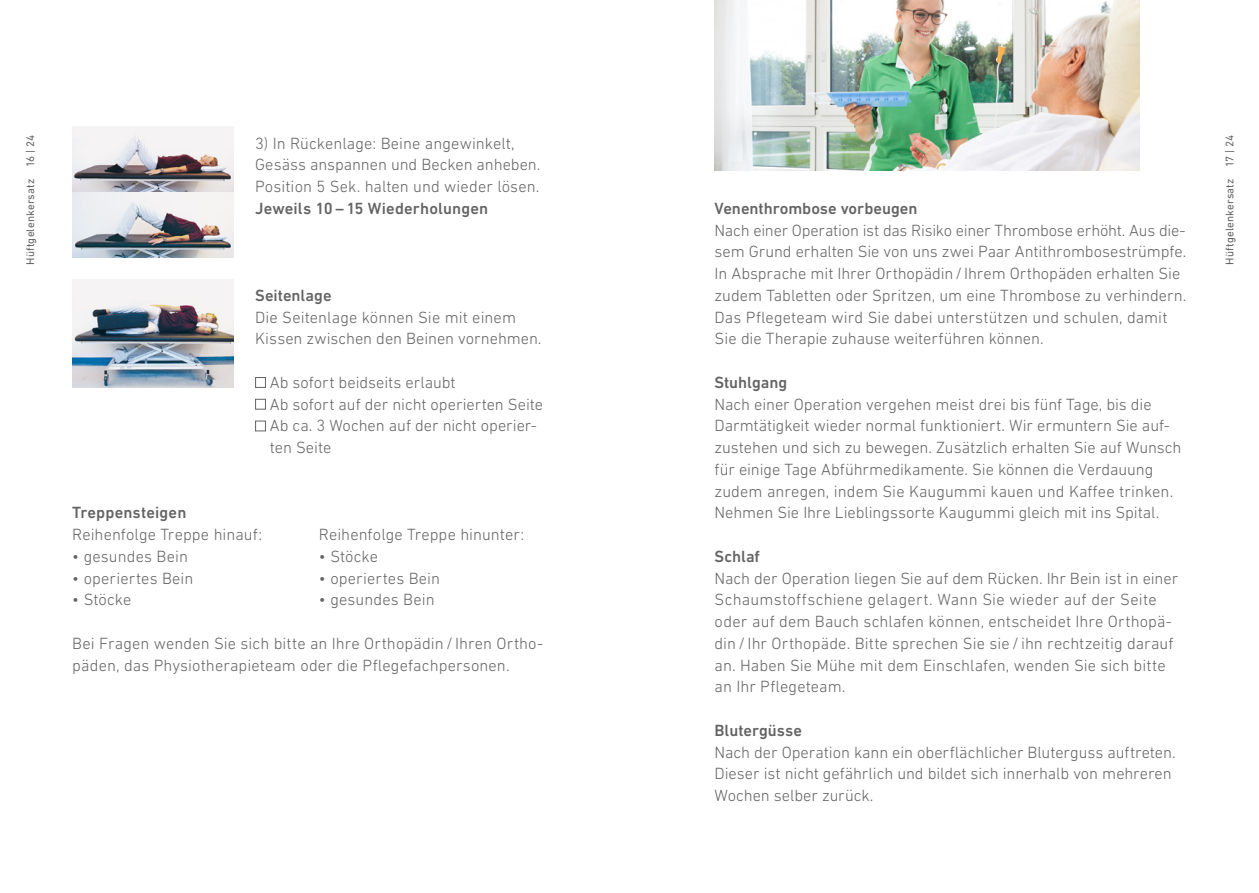
<style>
.page{position:relative;width:1259px;height:893px;background:#fff}
.page>*{position:absolute;margin:0;border:0;box-sizing:border-box;transform-origin:0 0}
.NEXT_Grundtext_11{font:300 16.5px/21.8px "DIN Next LT Pro";color:#646363}
.NEXT_Untertitel_11{font:300 16.5px/21.8px "DIN Next LT Pro";letter-spacing:-.005em;color:#646363}
.NEXT_Grundtext_11-2{font:500 16.5px "DIN Next LT Pro";letter-spacing:.005em;color:#646363}
.NEXT_Untertitel_11-2{font:500 16.5px "DIN Next LT Pro";color:#646363}
.t1{font:11.25px "DIN Next LT Pro";letter-spacing:.015em;color:#646363}
</style>
<div class="page">
<img style="left:714px;top:0;width:426px;height:170px">
<img style="left:72px;top:127px;width:162px;height:130px">
<img style="left:72px;top:279px;width:162px;height:109px">
<div style="left:255px;top:377px;width:11px;height:11px;border:1px solid #646363"></div>
<div style="left:255px;top:399px;width:11px;height:11px;border:1px solid #646363"></div>
<div style="left:255px;top:421px;width:11px;height:10px;border:1px solid #646363"></div>
<p class="t1" style="left:24px;top:265px;width:131px;rotate:-90deg">Hüftgelenkersatz 16 | 24</p>
<p class="NEXT_Grundtext_11" style="left:255px;top:132px;width:287px">3) In Rückenlage: Beine angewinkelt,<br>Gesäss anspannen und Becken anheben.</p>
<p class="NEXT_Grundtext_11" style="left:255px;top:175px;width:286px">Position 5 Sek. halten und wieder lösen.</p>
<p class="NEXT_Grundtext_11-2" style="left:255px;top:199px;width:235px">Jeweils 10 – 15 Wiederholungen</p>
<p class="NEXT_Grundtext_11-2" style="left:255px;top:286px;width:78px">Seitenlage</p>
<p class="NEXT_Grundtext_11" style="left:255px;top:306px;width:288px">Die Seitenlage können Sie mit einem<br>Kissen zwischen den Beinen vornehmen.</p>
<p class="NEXT_Grundtext_11" style="left:270px;top:371px;width:187px">Ab sofort beidseits erlaubt</p>
<p class="NEXT_Grundtext_11" style="left:270px;top:393px;width:275px">Ab sofort auf der nicht operierten Seite</p>
<p class="NEXT_Grundtext_11" style="left:270px;top:415px;width:269px">Ab ca. 3 Wochen auf der nicht operier&shy;ten Seite</p>
<p class="NEXT_Grundtext_11-2" style="left:72px;top:503px;width:116px">Treppensteigen</p>
<p class="NEXT_Grundtext_11" style="left:72px;top:523px;width:191px">Reihenfolge Treppe hinauf:</p>
<p class="NEXT_Grundtext_11" style="left:319px;top:523px;width:207px">Reihenfolge Treppe hinunter:</p>
<p class="NEXT_Grundtext_11" style="left:72px;top:545px;width:117px">• gesundes Bein</p>
<p class="NEXT_Grundtext_11" style="left:319px;top:545px;width:61px">• Stöcke</p>
<p class="NEXT_Grundtext_11" style="left:72px;top:567px;width:123px">• operiertes Bein</p>
<p class="NEXT_Grundtext_11" style="left:319px;top:567px;width:123px">• operiertes Bein</p>
<p class="NEXT_Grundtext_11" style="left:72px;top:589px;width:61px">• Stöcke</p>
<p class="NEXT_Grundtext_11" style="left:319px;top:589px;width:117px">• gesundes Bein</p>
<p class="NEXT_Grundtext_11" style="left:72px;top:632px;width:472px">Bei Fragen wenden Sie sich bitte an Ihre Orthopädin / Ihren Ortho&shy;päden, das Physiotherapieteam oder die Pflegefachpersonen.</p>
<p class="NEXT_Grundtext_11-2" style="left:714px;top:199px;width:204px">Venenthrombose vorbeugen</p>
<p class="NEXT_Untertitel_11" style="left:714px;top:219px;width:473px">Nach einer Operation ist das Risiko einer Thrombose erhöht. Aus die&shy;sem Grund erhalten Sie von uns zwei Paar Antithrombosestrümpfe.<br>In Absprache mit Ihrer Orthopädin/ Ihrem Orthopäden erhalten Sie zudem Tabletten oder Spritzen, um eine Thrombose zu verhindern.<br>Das Pflegeteam wird Sie dabei unterstützen und schulen, damit Sie die Therapie zuhause weiterführen können.</p>
<p class="NEXT_Untertitel_11-2" style="left:714px;top:373px;width:74px">Stuhlgang</p>
<p class="NEXT_Grundtext_11" style="left:714px;top:393px;width:468px">Nach einer Operation vergehen meist drei bis fünf Tage, bis die Darmtätigkeit wieder normal funktioniert. Wir ermuntern Sie auf&shy;zustehen und sich zu bewegen. Zusätzlich erhalten Sie auf Wunsch für einige Tage Abführmedikamente. Sie können die Verdauung zudem anregen, indem Sie Kaugummi kauen und Kaffee trinken.<br>Nehmen Sie Ihre Lieblingssorte Kaugummi gleich mit ins Spital.</p>
<p class="NEXT_Untertitel_11-2" style="left:714px;top:547px;width:47px">Schlaf</p>
<p class="NEXT_Grundtext_11" style="left:714px;top:567px;width:465px">Nach der Operation liegen Sie auf dem Rücken. Ihr Bein ist in einer Schaumstoffschiene gelagert. Wann Sie wieder auf der Seite oder auf dem Bauch schlafen können, entscheidet Ihre Orthopä&shy;din / Ihr Orthopäde. Bitte sprechen Sie sie / ihn rechtzeitig darauf an. Haben Sie Mühe mit dem Einschlafen, wenden Sie sich bitte an Ihr Pflegeteam.</p>
<p class="NEXT_Untertitel_11-2" style="left:714px;top:721px;width:89px">Blutergüsse</p>
<p class="NEXT_Grundtext_11" style="left:714px;top:741px;width:462px">Nach der Operation kann ein oberflächlicher Bluterguss auftreten.<br>Dieser ist nicht gefährlich und bildet sich innerhalb von mehreren<br>Wochen selber zurück.</p>
<p class="t1" style="left:1223px;top:265px;width:131px;rotate:-90deg">Hüftgelenkersatz 17 | 24</p>
</div>
